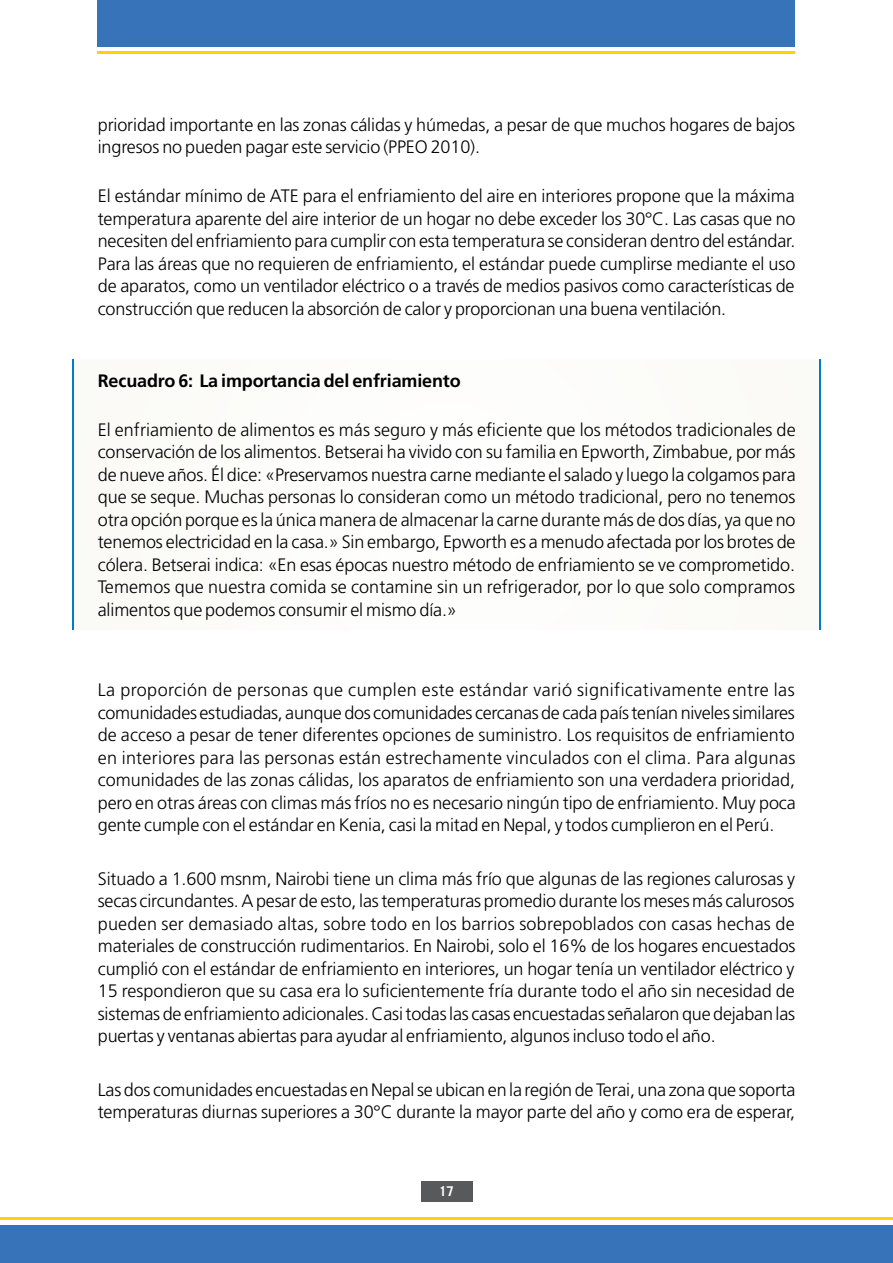
<style>
.page{position:relative;width:893px;height:1263px;background:#fff}
.page>*{position:absolute;margin:0;border:0;box-sizing:border-box;transform-origin:0 0}
.t1{font:300 18px/22.5px "Frutiger";letter-spacing:-.01em;color:#000;text-align:justify}
.t2{font:700 18px "Frutiger";letter-spacing:-.01em;color:#000}
.t3{font:700 13.5px "Trade Gothic";color:#fff}
</style>
<div class="page">
<div style="left:421px;top:1181px;width:51px;height:20px;background:#58595b"></div>
<div style="left:0;top:1225px;width:893px;height:38px;background:#3773b9"></div>
<div style="left:98px;top:0;width:697px;height:47px;background:#3773b9"></div>
<hr style="left:0;top:1216px;width:893px;height:3px;background:#ffd200">
<hr style="left:98px;top:51px;width:697px;height:3px;background:#ffd200">
<div style="left:73px;top:360px;width:747px;height:269px;background:#fcfcfa"></div>
<hr style="left:72px;top:359px;width:2px;height:271px;background:#007dc3">
<hr style="left:819px;top:359px;width:2px;height:271px;background:#007dc3">
<p class="t1" style="left:98px;top:113px;width:699px">prioridad importante en las zonas cálidas y húmedas, a pesar de que muchos hogares de bajos ingresos no pueden pagar este servicio (PPEO 2010).</p>
<p class="t1" style="left:98px;top:185px;width:699px">El estándar mínimo de ATE para el enfriamiento del aire en interiores propone que la máxima temperatura aparente del aire interior de un hogar no debe exceder los 30°C. Las casas que no necesiten del enfriamiento para cumplir con esta temperatura se consideran dentro del estándar.<br>Para las áreas que no requieren de enfriamiento, el estándar puede cumplirse mediante el uso de aparatos, como un ventilador eléctrico o a través de medios pasivos como características de construcción que reducen la absorción de calor y proporcionan una buena ventilación.</p>
<p class="t2" style="left:98px;top:370px;width:364px">Recuadro 6: La importancia del enfriamiento</p>
<p class="t1" style="left:98px;top:419px;width:699px">El enfriamiento de alimentos es más seguro y más eficiente que los métodos tradicionales de conservación de los alimentos. Betserai ha vivido con su familia en Epworth, Zimbabue, por más de nueve años. Él dice: «Preservamos nuestra carne mediante el salado y luego la colgamos para que se seque. Muchas personas lo consideran como un método tradicional, pero no tenemos otra opción porque es la única manera de almacenar la carne durante más de dos días, ya que no tenemos electricidad en la casa.» Sin embargo, Epworth es a menudo afectada por los brotes de cólera. Betserai indica: «En esas épocas nuestro método de enfriamiento se ve comprometido.<br>Tememos que nuestra comida se contamine sin un refrigerador, por lo que solo compramos alimentos que podemos consumir el mismo día.»</p>
<p class="t1" style="left:98px;top:679px;width:699px">La proporción de personas que cumplen este estándar varió significativamente entre las comunidades estudiadas, aunque dos comunidades cercanas de cada país tenían niveles similares de acceso a pesar de tener diferentes opciones de suministro. Los requisitos de enfriamiento en interiores para las personas están estrechamente vinculados con el clima. Para algunas comunidades de las zonas cálidas, los aparatos de enfriamiento son una verdadera prioridad, pero en otras áreas con climas más fríos no es necesario ningún tipo de enfriamiento. Muy poca gente cumple con el estándar en Kenia, casi la mitad en Nepal, y todos cumplieron en el Perú.</p>
<p class="t1" style="left:98px;top:867px;width:699px">Situado a 1.600 msnm, Nairobi tiene un clima más frío que algunas de las regiones calurosas y secas circundantes. A pesar de esto, las temperaturas promedio durante los meses más calurosos pueden ser demasiado altas, sobre todo en los barrios sobrepoblados con casas hechas de materiales de construcción rudimentarios. En Nairobi, solo el 16% de los hogares encuestados cumplió con el estándar de enfriamiento en interiores, un hogar tenía un ventilador eléctrico y 15 respondieron que su casa era lo suficientemente fría durante todo el año sin necesidad de sistemas de enfriamiento adicionales. Casi todas las casas encuestadas señalaron que dejaban las puertas y ventanas abiertas para ayudar al enfriamiento, algunos incluso todo el año.</p>
<p class="t1" style="left:98px;top:1078px;width:699px">Las dos comunidades encuestadas en Nepal se ubican en la región de Terai, una zona que soporta temperaturas diurnas superiores a 30°C durante la mayor parte del año y como era de esperar,</p>
<p class="t3" style="left:439px;top:1183px;width:16px">17</p>
</div>
